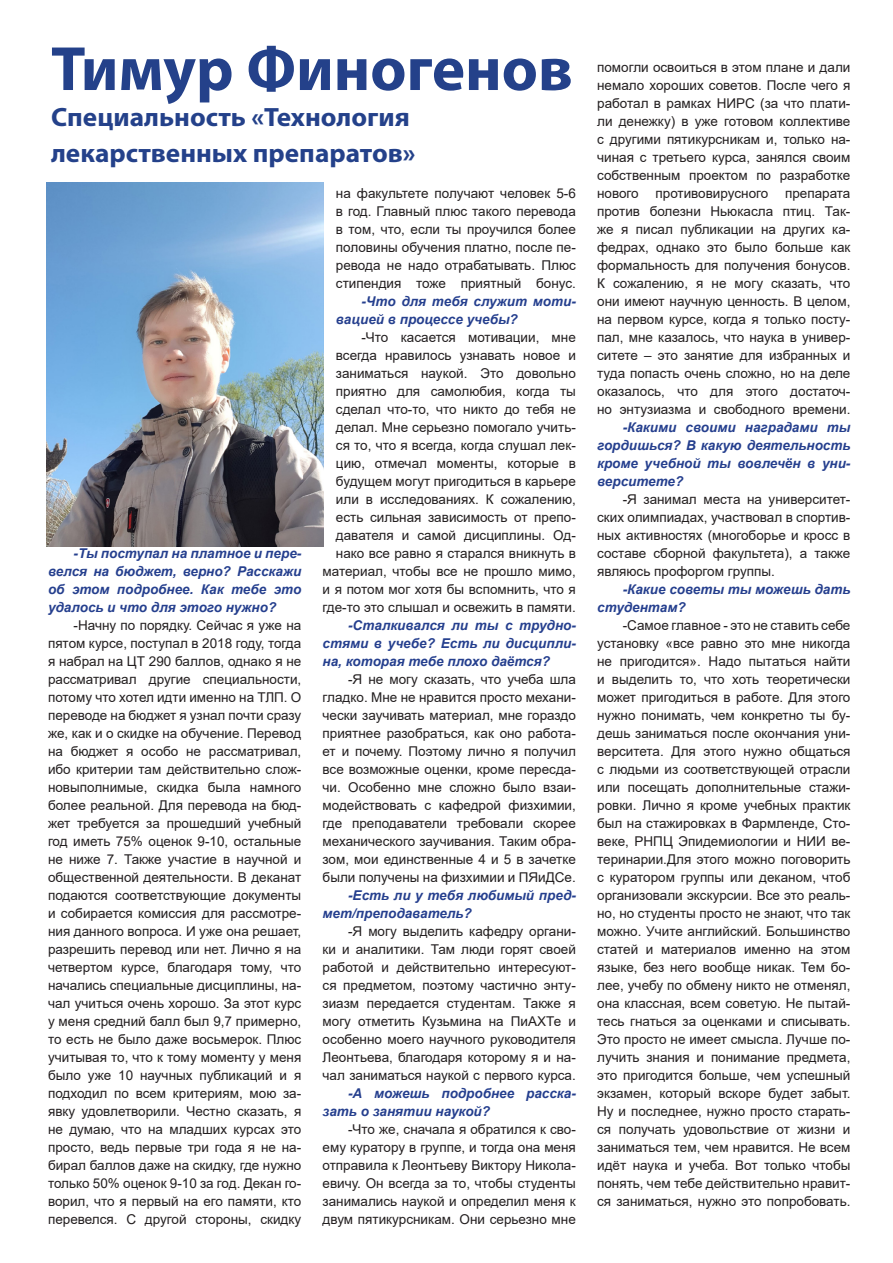
<style>
.page{position:relative;width:893px;height:1263px;background:#fff}
.page>*{position:absolute;margin:0;border:0;box-sizing:border-box;transform-origin:0 0}
.t1{font:700 63px "Myriad Pro";color:#24418a}
.t2{font:700 26.55px "Myriad Pro";color:#24418a}
.t3{font:13.5px/18px "Arial";color:#231f20;text-align:justify}
.t4{font:italic 700 13.5px/18px "Arial";color:#253f8e}
</style>
<div class="page">
<img style="left:46px;top:182px;width:277px;height:365px">
<p class="t1" style="left:51px;top:28px;width:523px">Тимур Финогенов</p>
<p class="t2" style="left:51px;top:100px;width:360px">Специальность «Технология</p>
<p class="t2" style="left:51px;top:136px;width:366px">лекарственных препаратов»</p>
<p class="t4" style="left:48px;top:545px;width:255px;text-align:justify;text-indent:26px">-Ты поступал на платное и пере&shy;велся на бюджет, верно? Расскажи об этом подробнее. Как тебе это удалось и что для этого нужно?</p>
<p class="t3" style="left:48px;top:616px;width:255px;text-indent:26px">-Начну по порядку. Сейчас я уже на пятом курсе, поступал в 2018 году, тогда я набрал на ЦТ 290 баллов, однако я не рассматривал другие специальности, потому что хотел идти именно на ТЛП. О переводе на бюджет я узнал почти сразу же, как и о скидке на обучение. Перевод на бюджет я особо не рассматривал, ибо критерии там действительно слож&shy;новыполнимые, скидка была намного более реальной. Для перевода на бюд&shy;жет требуется за прошедший учебный год иметь 75% оценок 9-10, остальные не ниже 7. Также участие в научной и общественной деятельности. В деканат подаются соответствующие документы и собирается комиссия для рассмотре&shy;ния данного вопроса. И уже она решает, разрешить перевод или нет. Лично я на четвертом курсе, благодаря тому, что начались специальные дисциплины, на&shy;чал учиться очень хорошо. За этот курс у меня средний балл был 9,7 примерно, то есть не было даже восьмерок. Плюс учитывая то, что к тому моменту у меня было уже 10 научных публикаций и я подходил по всем критериям, мою за&shy;явку удовлетворили. Честно сказать, я не думаю, что на младших курсах это просто, ведь первые три года я не на&shy;бирал баллов даже на скидку, где нужно только 50% оценок 9-10 за год. Декан го&shy;ворил, что я первый на его памяти, кто перевелся. С другой стороны, скидку</p>
<p class="t3" style="left:336px;top:184px;width:241px">на факультете получают человек 5-6 в год. Главный плюс такого перевода в том, что, если ты проучился более половины обучения платно, после пе&shy;ревода не надо отрабатывать. Плюс стипендия тоже приятный бонус.</p>
<p class="t4" style="left:336px;top:293px;width:242px;text-indent:26px">-Что для тебя служит моти&shy;вацией в процессе учебы?</p>
<p class="t3" style="left:323px;top:328px;width:255px;text-align:right">-Что касается мотивации, мне всегда нравилось узнавать новое и заниматься наукой. Это довольно приятно для самолюбия, когда ты сделал что-то, что никто до тебя не делал. Мне серьезно помогало учить&shy;ся то, что я всегда, когда слушал лек&shy;цию, отмечал моменты, которые в будущем могут пригодиться в карьере или в исследованиях. К сожалению, есть сильная зависимость от препо&shy;давателя и самой дисциплины. Од&shy;нако все равно я старался вникнуть в материал, чтобы все не прошло мимо, и я потом мог хотя бы вспомнить, что я где-то это слышал и освежить в памяти.</p>
<p class="t4" style="left:323px;top:617px;width:255px;text-align:justify;text-indent:26px">-Сталкивался ли ты с трудно&shy;стями в учебе? Есть ли дисципли&shy;на, которая тебе плохо даётся?</p>
<p class="t3" style="left:323px;top:670px;width:255px;text-indent:26px">-Я не могу сказать, что учеба шла гладко. Мне не нравится просто механи&shy;чески заучивать материал, мне гораздо приятнее разобраться, как оно работа&shy;ет и почему. Поэтому лично я получил все возможные оценки, кроме пересда&shy;чи. Особенно мне сложно было взаи&shy;модействовать с кафедрой физхимии, где преподаватели требовали скорее механического заучивания. Таким обра&shy;зом, мои единственные 4 и 5 в зачетке были получены на физхимии и ПЯиДСе.</p>
<p class="t4" style="left:323px;top:887px;width:255px;text-indent:26px">-Есть ли у тебя любимый пред&shy;мет/преподаватель?</p>
<p class="t3" style="left:323px;top:922px;width:255px;text-indent:26px">-Я могу выделить кафедру органи&shy;ки и аналитики. Там люди горят своей работой и действительно интересуют&shy;ся предметом, поэтому частично энту&shy;зиазм передается студентам. Также я могу отметить Кузьмина на ПиАХТе и особенно моего научного руководителя Леонтьева, благодаря которому я и на&shy;чал заниматься наукой с первого курса.</p>
<p class="t4" style="left:323px;top:1085px;width:255px;text-indent:26px">-А можешь подробнее расска&shy;зать о занятии наукой?</p>
<p class="t3" style="left:323px;top:1120px;width:255px;text-indent:26px">-Что же, сначала я обратился к сво&shy;ему куратору в группе, и тогда она меня отправила к Леонтьеву Виктору Никола&shy;евичу. Он всегда за то, чтобы студенты занимались наукой и определил меня к двум пятикурсникам. Они серьезно мне</p>
<p class="t3" style="left:597px;top:58px;width:255px">помогли освоиться в этом плане и дали немало хороших советов. После чего я работал в рамках НИРС (за что плати&shy;ли денежку) в уже готовом коллективе с другими пятикурсникам и, только на&shy;чиная с третьего курса, занялся своим собственным проектом по разработке нового противовирусного препарата против болезни Ньюкасла птиц. Так&shy;же я писал публикации на других ка&shy;федрах, однако это было больше как формальность для получения бонусов.<br>К сожалению, я не могу сказать, что они имеют научную ценность. В целом, на первом курсе, когда я только посту&shy;пал, мне казалось, что наука в универ&shy;ситете – это занятие для избранных и туда попасть очень сложно, но на деле оказалось, что для этого достаточ&shy;но энтузиазма и свободного времени.</p>
<p class="t4" style="left:597px;top:419px;width:255px;text-align:justify;text-indent:26px">-Какими своими наградами ты гордишься? В какую деятельность кроме учебной ты вовлечён в уни&shy;верситете?</p>
<p class="t3" style="left:597px;top:490px;width:255px;text-indent:26px">-Я занимал места на университет&shy;ских олимпиадах, участвовал в спортив&shy;ных активностях (многоборье и кросс в составе сборной факультета), а также являюсь профоргом группы.</p>
<p class="t4" style="left:597px;top:581px;width:255px;text-indent:26px">-Какие советы ты можешь дать студентам?</p>
<p class="t3" style="left:597px;top:616px;width:255px;text-indent:26px">-Самое главное - это не ставить себе установку «все равно это мне никогда не пригодится». Надо пытаться найти и выделить то, что хоть теоретически может пригодиться в работе. Для этого нужно понимать, чем конкретно ты бу&shy;дешь заниматься после окончания уни&shy;верситета. Для этого нужно общаться с людьми из соответствующей отрасли или посещать дополнительные стажи&shy;ровки. Лично я кроме учебных практик был на стажировках в Фармленде, Сто&shy;веке, РНПЦ Эпидемиологии и НИИ ве&shy;теринарии.Для этого можно поговорить с куратором группы или деканом, чтоб организовали экскурсии. Все это реаль&shy;но, но студенты просто не знают, что так можно. Учите английский. Большинство статей и материалов именно на этом языке, без него вообще никак. Тем бо&shy;лее, учебу по обмену никто не отменял, она классная, всем советую. Не пытай&shy;тесь гнаться за оценками и списывать.<br>Это просто не имеет смысла. Лучше по&shy;лучить знания и понимание предмета, это пригодится больше, чем успешный экзамен, который вскоре будет забыт.<br>Ну и последнее, нужно просто старать&shy;ся получать удовольствие от жизни и заниматься тем, чем нравится. Не всем идёт наука и учеба. Вот только чтобы понять, чем тебе действительно нравит&shy;ся заниматься, нужно это попробовать.</p>
</div>
